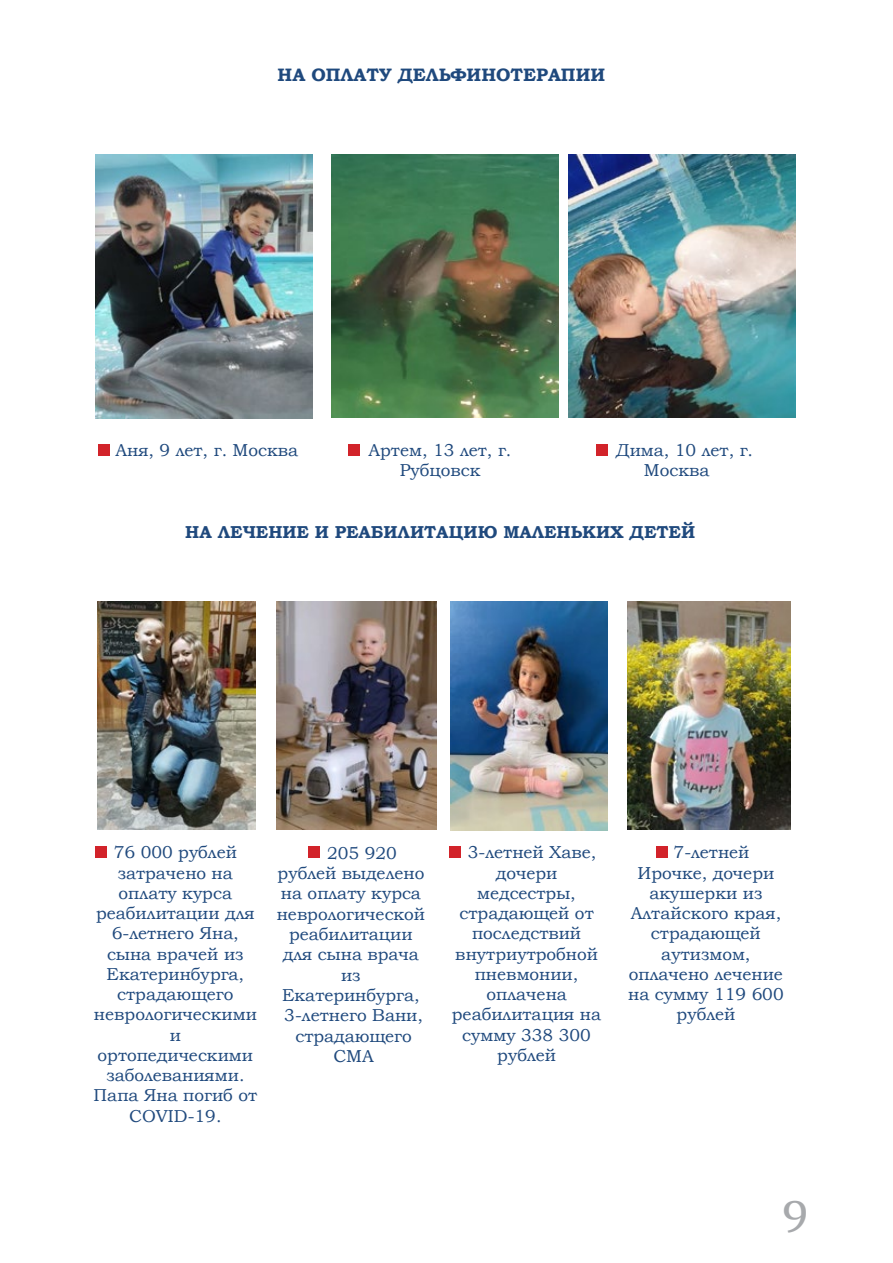
<style>
.page{position:relative;width:893px;height:1263px;background:#fff}
.page>*{position:absolute;margin:0;border:0;box-sizing:border-box;transform-origin:0 0}
.t1{font:43.5px "PT Serif Caption";color:#a7a9ac}
.t2{font:700 18px "Bookman Old Style";color:#1f497d}
.t3{font:17.25px/20.2px "Bookman Old Style";color:#1f497d;text-align:center}
.t4{font:700 17.25px "Bookman Old Style";color:#1f497d}
</style>
<div class="page">
<img style="left:95px;top:155px;width:218px;height:263px">
<img style="left:332px;top:155px;width:226px;height:263px">
<img style="left:569px;top:155px;width:226px;height:263px">
<img style="left:98px;top:601px;width:157px;height:229px">
<img style="left:276px;top:601px;width:160px;height:229px">
<img style="left:451px;top:602px;width:157px;height:228px">
<img style="left:627px;top:601px;width:163px;height:229px">
<div style="left:98px;top:444px;width:11px;height:12px;background:#d2232a"></div>
<div style="left:348px;top:444px;width:12px;height:12px;background:#d2232a"></div>
<div style="left:596px;top:444px;width:12px;height:12px;background:#d2232a"></div>
<div style="left:95px;top:846px;width:12px;height:12px;background:#d2232a"></div>
<div style="left:308px;top:846px;width:12px;height:12px;background:#d2232a"></div>
<div style="left:449px;top:846px;width:12px;height:12px;background:#d2232a"></div>
<div style="left:656px;top:846px;width:12px;height:12px;background:#d2232a"></div>
<p class="t2" style="left:278px;top:62px;width:329px">НА ОПЛАТУ ДЕЛЬФИНОТЕРАПИИ</p>
<p class="t3" style="left:116px;top:440px;width:184px">Аня, 9 лет, г. Москва</p>
<p class="t3" style="left:368px;top:440px;width:144px">Артем, 13 лет, г.<br>Рубцовск</p>
<p class="t3" style="left:644px;top:440px;width:111px;text-align:left;text-indent:-27px">Дима, 10 лет, г.<br>Москва</p>
<p class="t4" style="left:185px;top:519px;width:511px">НА ЛЕЧЕНИЕ И РЕАБИЛИТАЦИЮ МАЛЕНЬКИХ ДЕТЕЙ</p>
<p class="t3" style="left:94px;top:842px;width:165px">76 000 рублей затрачено на оплату курса реабилитации для<br>6-летнего Яна, сына врачей из<br>Екатеринбурга, страдающего неврологическими и ортопедическими заболеваниями.<br>Папа Яна погиб от<br>COVID-19.</p>
<p class="t3" style="left:327px;top:843px;width:71px">205 920</p>
<p class="t3" style="left:278px;top:863px;width:148px">рублей выделено</p>
<p class="t3" style="left:281px;top:883px;width:142px">на оплату курса</p>
<p class="t3" style="left:277px;top:904px;width:150px">неврологической</p>
<p class="t3" style="left:289px;top:924px;width:125px">реабилитации</p>
<p class="t3" style="left:283px;top:944px;width:138px">для сына врача</p>
<p class="t3" style="left:341px;top:965px;width:21px">из</p>
<p class="t3" style="left:282px;top:985px;width:139px">Екатеринбурга,</p>
<p class="t3" style="left:284px;top:1005px;width:140px">3-летнего Вани,</p>
<p class="t3" style="left:295px;top:1026px;width:118px">страдающего</p>
<p class="t3" style="left:333px;top:1046px;width:42px">СМА</p>
<p class="t3" style="left:468px;top:842px;width:130px">3-летней Хаве,</p>
<p class="t3" style="left:496px;top:863px;width:63px">дочери</p>
<p class="t3" style="left:477px;top:883px;width:100px">медсестры,</p>
<p class="t3" style="left:459px;top:903px;width:136px">страдающей от</p>
<p class="t3" style="left:472px;top:923px;width:111px">последствий</p>
<p class="t3" style="left:455px;top:944px;width:144px">внутриутробной</p>
<p class="t3" style="left:475px;top:964px;width:105px">пневмонии,</p>
<p class="t3" style="left:486px;top:984px;width:82px">оплачена</p>
<p class="t3" style="left:452px;top:1004px;width:151px">реабилитация на</p>
<p class="t3" style="left:462px;top:1025px;width:130px">сумму 338 300</p>
<p class="t3" style="left:497px;top:1045px;width:60px">рублей</p>
<p class="t3" style="left:673px;top:842px;width:77px">7-летней</p>
<p class="t3" style="left:637px;top:863px;width:138px">Ирочке, дочери</p>
<p class="t3" style="left:649px;top:883px;width:115px">акушерки из</p>
<p class="t3" style="left:631px;top:903px;width:152px">Алтайского края,</p>
<p class="t3" style="left:651px;top:923px;width:111px">страдающей</p>
<p class="t3" style="left:661px;top:944px;width:91px">аутизмом,</p>
<p class="t3" style="left:629px;top:964px;width:155px">оплачено лечение</p>
<p class="t3" style="left:628px;top:984px;width:157px">на сумму 119 600</p>
<p class="t3" style="left:677px;top:1004px;width:60px">рублей</p>
<h1 class="t1" style="left:782px;top:1188px;width:28px">9</h1>
</div>
